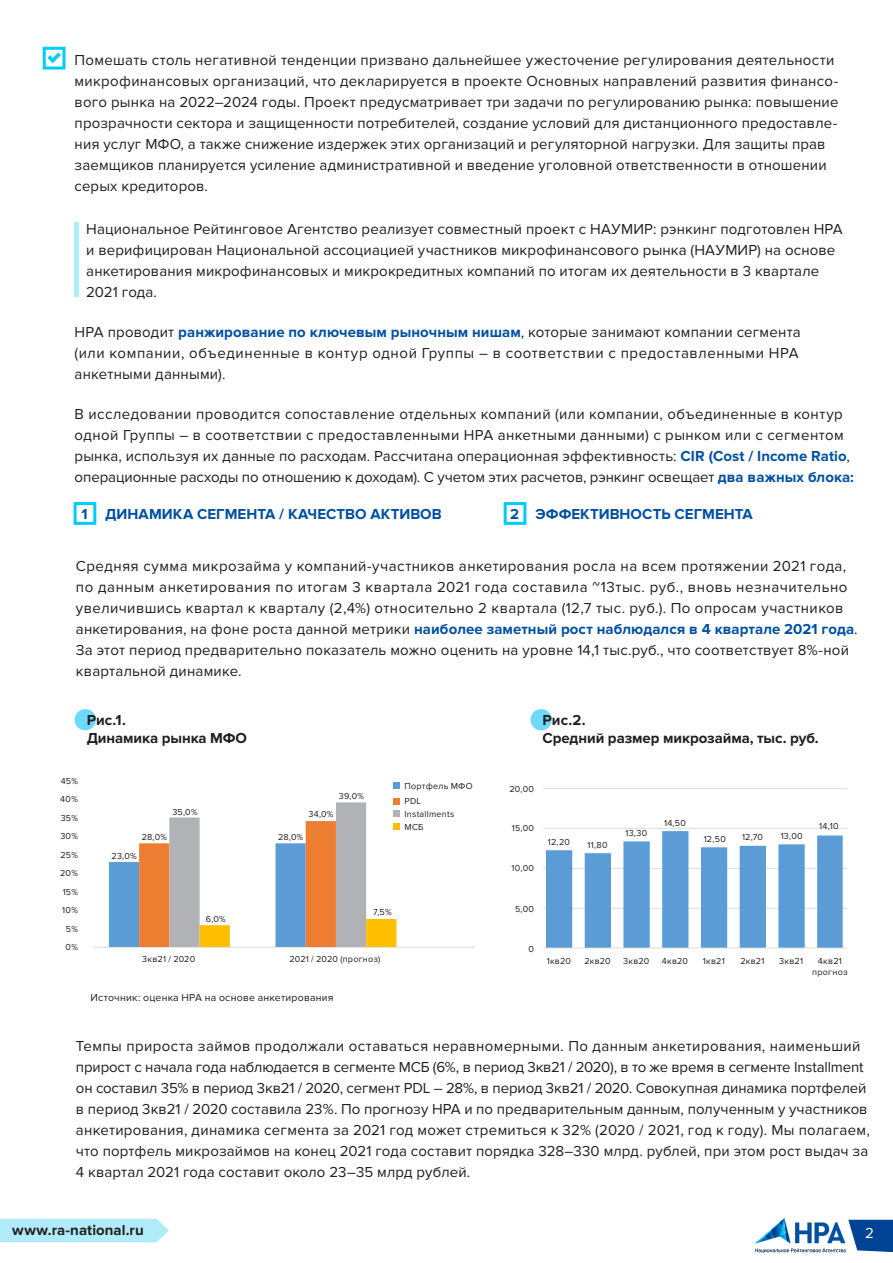
<style>
.page{position:relative;width:893px;height:1263px;background:#fff}
.page>*{position:absolute;margin:0;border:0;box-sizing:border-box;transform-origin:0 0}
.t1{font:15px/21px "Proxima Nova";letter-spacing:.015em;color:#231f20}
.t2{font:700 15px "Proxima Nova";letter-spacing:-.005em;color:#231f20}
.t3{font:700 15px "Proxima Nova";color:#0050a2}
.t4{font:15px "Proxima Nova";color:#fff}
.t5{font:10.5px "Proxima Nova";letter-spacing:.025em;color:#231f20}
.t6{font:9px/10.8px "Proxima Nova";letter-spacing:.025em;color:#231f20;text-align:center}
.s1{font-weight:700;color:#0050a2}
</style>
<div class="page">
<hr style="left:94px;top:947px;width:381px;height:1px;background:#dcdddf">
<div style="left:0;top:1219px;width:169px;height:23px;background:#b0ebfa"></div>
<img style="left:755px;top:1218px;width:91px;height:35px">
<svg style="left:848px;top:1220px;width:45px;height:32px"></svg>
<hr style="left:75px;top:222px;width:4px;height:75px;background:#b0ebfa">
<div style="left:75px;top:709px;width:21px;height:21px;background:#6dd9ff;border-radius:50%"></div>
<div style="left:530px;top:709px;width:22px;height:21px;background:#6dd9ff;border-radius:50%"></div>
<div style="left:393px;top:782px;width:6px;height:7px;background:#5c9cd6"></div>
<div style="left:393px;top:798px;width:6px;height:7px;background:#ed7d30"></div>
<div style="left:393px;top:810px;width:6px;height:7px;background:#b1b2b6"></div>
<div style="left:393px;top:823px;width:6px;height:7px;background:#ffbf00"></div>
<hr style="left:543px;top:788px;width:304px;height:1px;background:#dcdddf">
<hr style="left:543px;top:828px;width:304px;height:1px;background:#dcdddf">
<hr style="left:543px;top:868px;width:304px;height:1px;background:#dcdddf">
<hr style="left:543px;top:908px;width:304px;height:1px;background:#dcdddf">
<hr style="left:543px;top:947px;width:304px;height:1px;background:#dcdddf">
<div style="left:43px;top:47px;width:22px;height:23px;border:3px solid #00ccf8"></div>
<svg style="left:43px;top:48px;width:22px;height:18px"></svg>
<div style="left:74px;top:502px;width:22px;height:23px;border:3px solid #00ccf8"></div>
<div style="left:504px;top:502px;width:22px;height:23px;border:3px solid #00ccf8"></div>
<svg style="left:109px;top:802px;width:287px;height:145px"></svg>
<svg style="left:546px;top:831px;width:297px;height:117px"></svg>
<p class="t1" style="left:75px;top:49px;width:765px">Помешать столь негативной тенденции призвано дальнейшее ужесточение регулирования деятельности микрофинансовых организаций, что декларируется в проекте Основных направлений развития финансо&shy;вого рынка на 2022–2024 годы. Проект предусматривает три задачи по регулированию рынка: повышение прозрачности сектора и защищенности потребителей, создание условий для дистанционного предоставле&shy;ния услуг МФО, а также снижение издержек этих организаций и регуляторной нагрузки. Для защиты прав заемщиков планируется усиление административной и введение уголовной ответственности в отношении серых кредиторов.</p>
<p class="t1" style="left:86px;top:218px;width:758px">Национальное Рейтинговое Агентство реализует совместный проект с НАУМИР: рэнкинг подготовлен НРА и верифицирован Национальной ассоциацией участников микрофинансового рынка (НАУМИР) на основе анкетирования микрофинансовых и микрокредитных компаний по итогам их деятельности в 3 квартале 2021 года.</p>
<p class="t1" style="left:75px;top:321px;width:728px">НРА проводит <span class="s1">ранжирование по ключевым рыночным нишам</span>, которые занимают компании сегмента (или компании, объединенные в контур одной Группы – в соответствии с предоставленными НРА анкетными данными).</p>
<p class="t1" style="left:75px;top:404px;width:781px">В исследовании проводится сопоставление отдельных компаний (или компании, объединенные в контур одной Группы – в соответствии с предоставленными НРА анкетными данными) с рынком или с сегментом рынка, используя их данные по расходам. Рассчитана операционная эффективность: <span class="s1">CIR (Cost / Income Ratio</span>, операционные расходы по отношению к доходам). С учетом этих расчетов, рэнкинг освещает <span class="s1">два важных блока:</span></p>
<p class="t3" style="left:105px;top:505px;width:338px">ДИНАМИКА СЕГМЕНТА / КАЧЕСТВО АКТИВОВ</p>
<p class="t3" style="left:535px;top:505px;width:219px">ЭФФЕКТИВНОСТЬ СЕГМЕНТА</p>
<p class="t3" style="left:82px;top:505px;width:8px">1</p>
<p class="t3" style="left:510px;top:505px;width:10px">2</p>
<p class="t1" style="left:76px;top:556px;width:783px">Средняя сумма микрозайма у компаний-участников анкетирования росла на всем протяжении 2021 года, по данным анкетирования по итогам 3 квартала 2021 года составила ~13тыс. руб., вновь незначительно увеличившись квартал к кварталу (2,4%) относительно 2 квартала (12,7 тыс. руб.). По опросам участников анкетирования, на фоне роста данной метрики <span class="s1">наиболее заметный рост наблюдался в 4 квартале 2021 года</span>.<br>За этот период предварительно показатель можно оценить на уровне 14,1 тыс.руб., что соответствует 8%-ной квартальной динамике.</p>
<p class="t2" style="left:87px;top:712px;width:41px">Рис.1.</p>
<p class="t2" style="left:87px;top:730px;width:162px">Динамика рынка МФО</p>
<p class="t6" style="left:61px;top:775px;width:19px">45%</p>
<p class="t6" style="left:60px;top:794px;width:19px">40%</p>
<p class="t6" style="left:61px;top:812px;width:19px">35%</p>
<p class="t6" style="left:60px;top:831px;width:19px">30%</p>
<p class="t6" style="left:61px;top:849px;width:19px">25%</p>
<p class="t6" style="left:60px;top:868px;width:19px">20%</p>
<p class="t6" style="left:63px;top:886px;width:17px">15%</p>
<p class="t6" style="left:62px;top:905px;width:17px">10%</p>
<p class="t6" style="left:66px;top:923px;width:13px">5%</p>
<p class="t6" style="left:66px;top:942px;width:14px">0%</p>
<p class="t6" style="left:339px;top:791px;width:27px">39,0%</p>
<p class="t6" style="left:172px;top:807px;width:27px">35,0%</p>
<p class="t6" style="left:308px;top:808px;width:27px">34,0%</p>
<p class="t6" style="left:142px;top:832px;width:27px">28,0%</p>
<p class="t6" style="left:278px;top:831px;width:27px">28,0%</p>
<p class="t6" style="left:112px;top:850px;width:27px">23,0%</p>
<p class="t6" style="left:206px;top:914px;width:22px">6,0%</p>
<p class="t6" style="left:373px;top:906px;width:20px">7,5%</p>
<p class="t6" style="left:142px;top:953px;width:55px">3кв21 / 2020</p>
<p class="t6" style="left:289px;top:953px;width:93px">2021 / 2020 (прогноз)</p>
<p class="t5" style="left:90px;top:991px;width:245px">Источник: оценка НРА на основе анкетирования</p>
<p class="t6" style="left:405px;top:780px;width:70px">Портфель МФО</p>
<p class="t6" style="left:405px;top:796px;width:18px">PDL</p>
<p class="t6" style="left:405px;top:808px;width:51px">Installments</p>
<p class="t6" style="left:405px;top:821px;width:21px">МСБ</p>
<p class="t2" style="left:543px;top:712px;width:45px">Рис.2.</p>
<p class="t2" style="left:543px;top:730px;width:277px">Средний размер микрозайма, тыс. руб.</p>
<p class="t6" style="left:510px;top:783px;width:26px">20,00</p>
<p class="t6" style="left:512px;top:823px;width:24px">15,00</p>
<p class="t6" style="left:512px;top:863px;width:24px">10,00</p>
<p class="t6" style="left:515px;top:904px;width:21px">5,00</p>
<p class="t6" style="left:528px;top:943px;width:7px">0</p>
<p class="t6" style="left:548px;top:836px;width:24px">12,20</p>
<p class="t6" style="left:587px;top:840px;width:22px">11,80</p>
<p class="t6" style="left:625px;top:827px;width:23px">13,30</p>
<p class="t6" style="left:664px;top:818px;width:23px">14,50</p>
<p class="t6" style="left:704px;top:834px;width:24px">12,50</p>
<p class="t6" style="left:742px;top:832px;width:22px">12,70</p>
<p class="t6" style="left:781px;top:830px;width:24px">13,00</p>
<p class="t6" style="left:819px;top:821px;width:21px">14,10</p>
<p class="t6" style="left:547px;top:956px;width:26px">1кв20</p>
<p class="t6" style="left:584px;top:956px;width:28px">2кв20</p>
<p class="t6" style="left:623px;top:956px;width:28px">3кв20</p>
<p class="t6" style="left:662px;top:956px;width:28px">4кв20</p>
<p class="t6" style="left:703px;top:956px;width:23px">1кв21</p>
<p class="t6" style="left:740px;top:956px;width:26px">2кв21</p>
<p class="t6" style="left:779px;top:956px;width:25px">3кв21</p>
<p class="t6" style="left:812px;top:956px;width:37px">4кв21 прогноз</p>
<p class="t1" style="left:76px;top:1035px;width:795px">Темпы прироста займов продолжали оставаться неравномерными. По данным анкетирования, наименьший прирост с начала года наблюдается в сегменте МСБ (6%, в период 3кв21 / 2020), в то же время в сегменте Installment он составил 35% в период 3кв21 / 2020, сегмент PDL – 28%, в период 3кв21 / 2020. Совокупная динамика портфелей в период 3кв21 / 2020 составила 23%. По прогнозу НРА и по предварительным данным, полученным у участников анкетирования, динамика сегмента за 2021 год может стремиться к 32% (2020 / 2021, год к году). Мы полагаем, что портфель микрозаймов на конец 2021 года составит порядка 328–330 млрд. рублей, при этом рост выдач за 4 квартал 2021 года составит около 23–35 млрд рублей.</p>
<p class="t2" style="left:12px;top:1222px;width:133px">www.ra-national.ru</p>
<p class="t4" style="left:865px;top:1224px;width:10px">2</p>
</div>
